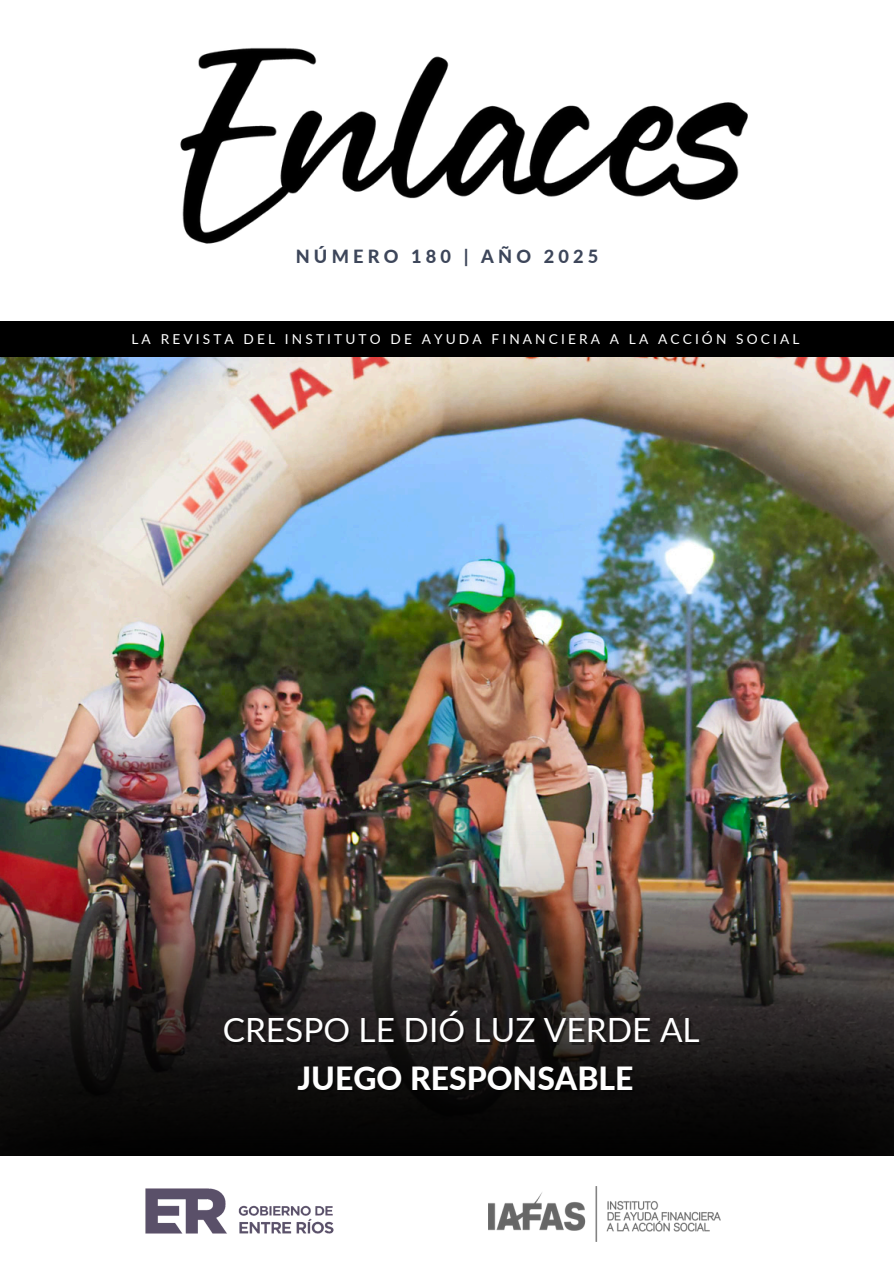
<style>
.page{position:relative;width:894px;height:1264px;background:#fff}
.page>*{position:absolute;margin:0;border:0;box-sizing:border-box;transform-origin:0 0}
.t1{font:33.3px "Lato";color:#fff}
.t2{font:800 31.95px "Lato";color:#fff}
.t3{font:800 18.15px "Lato";letter-spacing:.23em;color:#3d465a}
.t4{font:13.65px "Lato";letter-spacing:.23em;color:#fff}
</style>
<div class="page">
<div style="left:0;top:320px;width:893px;height:38px;background:#000"></div>
<img style="left:180px;top:47px;width:568px;height:197px">
<img style="left:488px;top:1186px;width:232px;height:55px">
<img style="left:145px;top:1188px;width:189px;height:46px">
<img style="left:0;top:358px;width:893px;height:451px">
<img style="left:0;top:809px;width:893px;height:346px">
<p class="t3" style="left:295px;top:245px;width:304px">NÚMERO 180 | AÑO 2025</p>
<h3 class="t4" style="left:131px;top:331px;width:669px">LA REVISTA DEL INSTITUTO DE AYUDA FINANCIERA A LA ACCIÓN SOCIAL</h3>
<p class="t1" style="left:223px;top:1009px;width:478px">CRESPO LE DIÓ LUZ VERDE AL</p>
<p class="t2" style="left:297px;top:1058px;width:337px">JUEGO RESPONSABLE</p>
</div>
